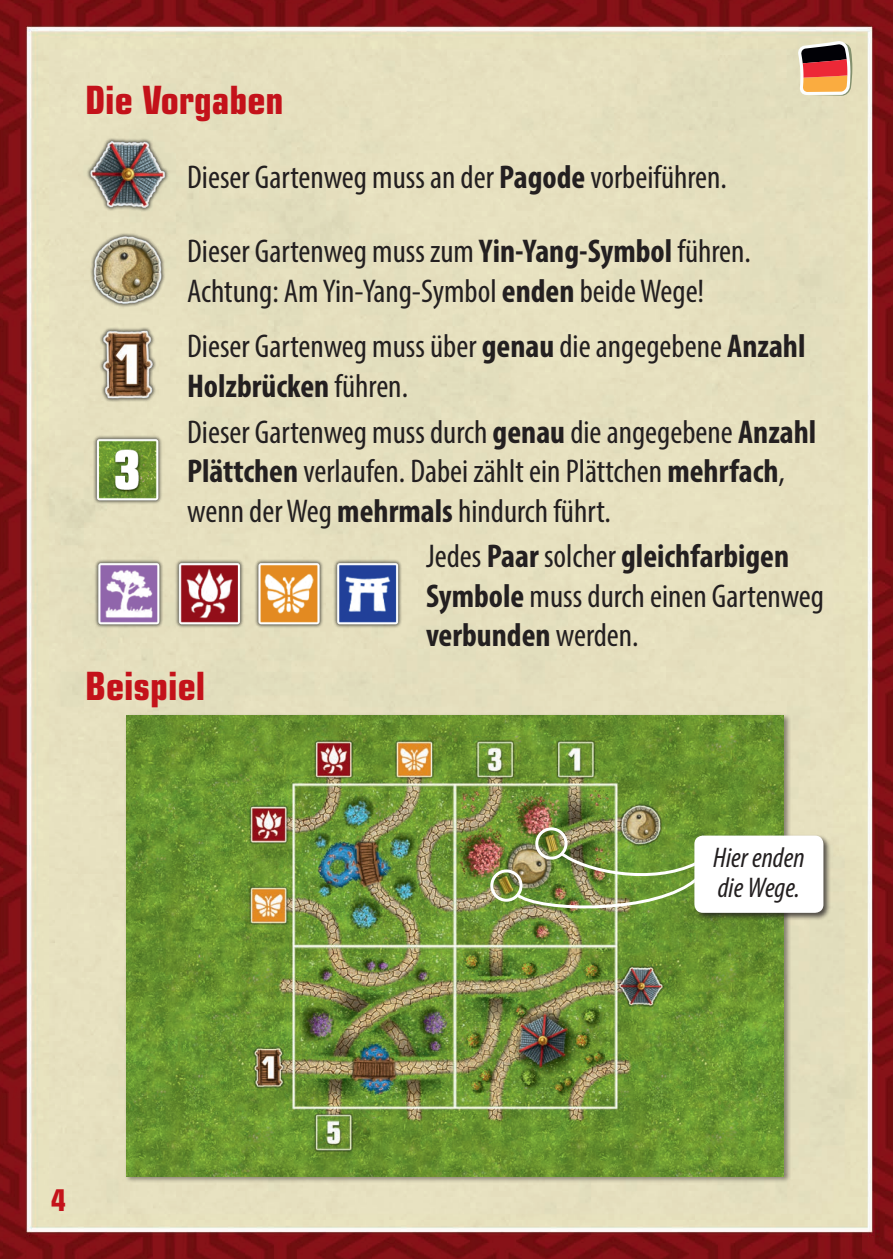
<style>
.page{position:relative;width:893px;height:1259px;background:#fff}
.page>*{position:absolute;margin:0;border:0;box-sizing:border-box;transform-origin:0 0}
.t1{font:700 condensed 39px "Eurostile LT Std";color:#c4121a}
.t2{font:condensed 33px/39.6px "Myriad Pro";color:#231f20}
.t3{font:700 condensed 30px "Eurostile LT Std";color:#c4121a}
.t4{font:italic condensed 28.5px/30px "Myriad Pro";color:#231f20}
.s1{font-weight:700}
</style>
<div class="page">
<img style="left:0;top:0;width:893px;height:1259px">
<svg style="left:797px;top:40px;width:55px;height:56px;background:#bb8168"></svg>
<img style="left:85px;top:133px;width:85px;height:85px">
<img style="left:85px;top:227px;width:85px;height:85px">
<img style="left:85px;top:322px;width:85px;height:85px">
<img style="left:85px;top:427px;width:85px;height:85px">
<img style="left:85px;top:551px;width:325px;height:86px">
<div style="left:124px;top:713px;width:667px;height:470px;background:#231f20;opacity:.5"></div>
<img style="left:126px;top:715px;width:658px;height:461px">
<div style="left:490px;top:869px;width:33px;height:32px;border:3px solid #fff;border-radius:50%"></div>
<div style="left:535px;top:827px;width:32px;height:32px;border:3px solid #fff;border-radius:50%"></div>
<img style="left:512px;top:849px;width:181px;height:65px">
<div style="left:693px;top:834px;width:138px;height:86px;background:#231f20;opacity:.75"></div>
<div style="left:694px;top:835px;width:129px;height:78px;background:#fff;border-radius:9px"></div>
<p class="t1" style="left:85px;top:77px;width:200px">Die Vorgaben</p>
<p class="t2" style="left:187px;top:156px;width:541px">Dieser Gartenweg muss an der <span class="s1">Pagode</span> vorbeiführen.</p>
<p class="t2" style="left:187px;top:231px;width:565px">Dieser Gartenweg muss zum <span class="s1">Yin-Yang-Symbol</span> führen.<br>Achtung: Am Yin-Yang-Symbol <span class="s1">enden</span> beide Wege!</p>
<p class="t2" style="left:187px;top:326px;width:620px">Dieser Gartenweg muss über <span class="s1">genau</span> die angegebene <span class="s1">Anzahl<br>Holzbrücken</span> führen.</p>
<p class="t2" style="left:187px;top:411px;width:631px">Dieser Gartenweg muss durch <span class="s1">genau</span> die angegebene <span class="s1">Anzahl<br>Plättchen</span> verlaufen. Dabei zählt ein Plättchen <span class="s1">mehrfach</span>, wenn der Weg <span class="s1">mehrmals</span> hindurch führt.</p>
<p class="t1" style="left:85px;top:662px;width:122px">Beispiel</p>
<p class="t2" style="left:426px;top:536px;width:400px">Jedes <span class="s1">Paar</span> solcher <span class="s1">gleichfarbigen<br>Symbole</span> muss durch einen Gartenweg <span class="s1">verbunden</span> werden.</p>
<p class="t4" style="left:713px;top:842px;width:93px">Hier enden die Wege.</p>
<p class="t3" style="left:51px;top:1182px;width:16px">4</p>
</div>
